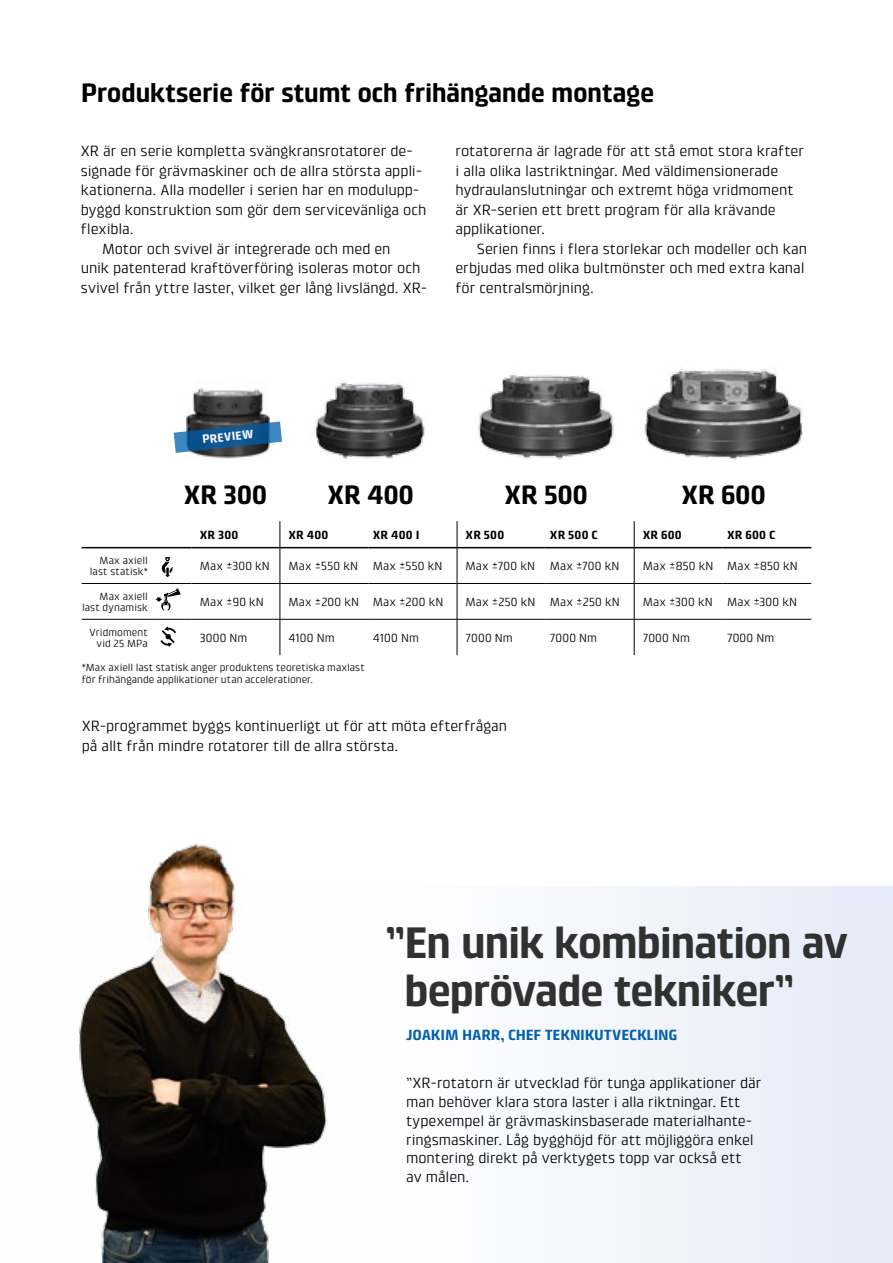
<style>
.page{position:relative;width:893px;height:1263px;background:#fff}
.page>*{position:absolute;margin:0;border:0;box-sizing:border-box;transform-origin:0 0}
.t1{font:700 45px/48px "Klint LT Pro";letter-spacing:-.04em;color:#313130}
.t2{font:700 27px "Klint LT Pro";letter-spacing:-.025em;color:#000}
.t3{font:15px/19.5px "Klint LT Pro";letter-spacing:-.005em;color:#000}
.t4{font:700 15px "Klint LT Pro";letter-spacing:-.015em;color:#0060ad}
.t5{font:12px "Klint LT Pro";letter-spacing:.015em;color:#000}
.t6{font:700 12px "Klint LT Pro";letter-spacing:.015em;color:#000}
.t7{font:700 12px "Klint LT Pro";color:#fff}
.t8{font:10.5px/10.5px "Klint LT Pro";color:#000;text-align:right}
</style>
<div class="page">
<img style="left:173px;top:388px;width:98px;height:71px">
<div style="left:590px;top:887px;width:303px;height:376px;background:#edf0f9"></div>
<img style="left:315px;top:381px;width:110px;height:78px">
<img style="left:478px;top:373px;width:136px;height:87px">
<img style="left:644px;top:367px;width:159px;height:93px">
<hr style="left:82px;top:583px;width:72px;height:1px;background:#000">
<hr style="left:154px;top:583px;width:37px;height:1px;background:#000">
<hr style="left:191px;top:583px;width:89px;height:1px;background:#000">
<hr style="left:280px;top:583px;width:88px;height:1px;background:#000">
<hr style="left:368px;top:583px;width:89px;height:1px;background:#000">
<hr style="left:457px;top:583px;width:89px;height:1px;background:#000">
<hr style="left:546px;top:583px;width:88px;height:1px;background:#000">
<hr style="left:634px;top:583px;width:89px;height:1px;background:#000">
<hr style="left:723px;top:583px;width:88px;height:1px;background:#000">
<hr style="left:82px;top:619px;width:72px;height:1px;background:#000">
<hr style="left:154px;top:619px;width:37px;height:1px;background:#000">
<hr style="left:191px;top:619px;width:89px;height:1px;background:#000">
<hr style="left:280px;top:619px;width:88px;height:1px;background:#000">
<hr style="left:368px;top:619px;width:89px;height:1px;background:#000">
<hr style="left:457px;top:619px;width:89px;height:1px;background:#000">
<hr style="left:546px;top:619px;width:88px;height:1px;background:#000">
<hr style="left:634px;top:619px;width:89px;height:1px;background:#000">
<hr style="left:723px;top:619px;width:88px;height:1px;background:#000">
<hr style="left:82px;top:547px;width:72px;height:1px;background:#000">
<hr style="left:154px;top:547px;width:37px;height:1px;background:#000">
<hr style="left:191px;top:547px;width:89px;height:1px;background:#000">
<hr style="left:280px;top:547px;width:88px;height:1px;background:#000">
<hr style="left:368px;top:547px;width:89px;height:1px;background:#000">
<hr style="left:457px;top:547px;width:89px;height:1px;background:#000">
<hr style="left:546px;top:547px;width:88px;height:1px;background:#000">
<hr style="left:634px;top:547px;width:89px;height:1px;background:#000">
<hr style="left:723px;top:547px;width:88px;height:1px;background:#000">
<svg style="left:457px;top:521px;width:1px;height:27px"></svg>
<hr style="left:457px;top:548px;width:1px;height:35px;background:#000">
<hr style="left:457px;top:584px;width:1px;height:35px;background:#000">
<hr style="left:457px;top:619px;width:1px;height:36px;background:#000">
<svg style="left:634px;top:521px;width:1px;height:27px"></svg>
<hr style="left:634px;top:548px;width:1px;height:35px;background:#000">
<hr style="left:634px;top:584px;width:1px;height:35px;background:#000">
<hr style="left:634px;top:619px;width:1px;height:36px;background:#000">
<svg style="left:280px;top:521px;width:1px;height:27px"></svg>
<hr style="left:280px;top:548px;width:1px;height:35px;background:#000">
<hr style="left:280px;top:584px;width:1px;height:35px;background:#000">
<hr style="left:280px;top:619px;width:1px;height:36px;background:#000">
<img style="left:79px;top:843px;width:248px;height:420px">
<svg style="left:161px;top:557px;width:12px;height:20px"></svg>
<svg style="left:155px;top:588px;width:26px;height:22px"></svg>
<svg style="left:160px;top:626px;width:16px;height:21px"></svg>
<svg style="left:174px;top:421px;width:108px;height:32px;background:#3a678b"></svg>
<h2 class="t2" style="left:81px;top:78px;width:575px">Produktserie för stumt och frihängande montage</h2>
<p class="t3" style="left:81px;top:141px;width:334px">XR är en serie kompletta svängkransrotatorer de-</p>
<p class="t3" style="left:81px;top:161px;width:343px">signade för grävmaskiner och de allra största appli-</p>
<p class="t3" style="left:81px;top:180px;width:340px">kationerna. Alla modeller i serien har en modulupp-</p>
<p class="t3" style="left:81px;top:200px;width:347px">byggd konstruktion som gör dem servicevänliga och</p>
<p class="t3" style="left:81px;top:219px;width:54px">flexibla.</p>
<p class="t3" style="left:102px;top:239px;width:290px">Motor och svivel är integrerade och med en</p>
<p class="t3" style="left:81px;top:258px;width:341px">unik patenterad kraftöverföring isoleras motor och</p>
<p class="t3" style="left:81px;top:278px;width:348px">svivel från yttre laster, vilket ger lång livslängd. XR-</p>
<p class="t3" style="left:455px;top:141px;width:350px">rotatorerna är lagrade för att stå emot stora krafter i alla olika lastriktningar. Med väldimensionerade hydraulanslutningar och extremt höga vridmoment är XR-serien ett brett program för alla krävande applikationer.</p>
<p class="t3" style="left:455px;top:239px;width:353px;text-indent:21px">Serien finns i flera storlekar och modeller och kan erbjudas med olika bultmönster och med extra kanal för centralsmörjning.</p>
<p class="t7" style="left:202px;top:433px;width:53px;rotate:-6deg">PREVIEW</p>
<h2 class="t2" style="left:184px;top:479px;width:85px">XR 300</h2>
<h2 class="t2" style="left:327px;top:479px;width:88px">XR 400</h2>
<h2 class="t2" style="left:504px;top:479px;width:85px">XR 500</h2>
<h2 class="t2" style="left:681px;top:479px;width:86px">XR 600</h2>
<p class="t6" style="left:200px;top:528px;width:40px">XR 300</p>
<p class="t6" style="left:288px;top:528px;width:41px">XR 400</p>
<p class="t6" style="left:373px;top:528px;width:48px">XR 400 I</p>
<p class="t6" style="left:466px;top:528px;width:40px">XR 500</p>
<p class="t6" style="left:550px;top:528px;width:50px">XR 500 C</p>
<p class="t6" style="left:643px;top:528px;width:41px">XR 600</p>
<p class="t6" style="left:727px;top:528px;width:50px">XR 600 C</p>
<p class="t8" style="left:90px;top:556px;width:60px">Max axiell last statisk*</p>
<p class="t5" style="left:200px;top:559px;width:72px">Max ±300 kN</p>
<p class="t5" style="left:288px;top:559px;width:156px">Max ±550 kN Max ±550 kN</p>
<p class="t5" style="left:466px;top:559px;width:155px">Max ±700 kN Max ±700 kN</p>
<p class="t5" style="left:643px;top:559px;width:156px">Max ±850 kN Max ±850 kN</p>
<p class="t8" style="left:82px;top:591px;width:67px">Max axiell last dynamisk</p>
<p class="t5" style="left:200px;top:595px;width:66px">Max ±90 kN</p>
<p class="t5" style="left:288px;top:595px;width:156px">Max ±200 kN Max ±200 kN</p>
<p class="t5" style="left:466px;top:595px;width:156px">Max ±250 kN Max ±250 kN</p>
<p class="t5" style="left:643px;top:595px;width:156px">Max ±300 kN Max ±300 kN</p>
<p class="t8" style="left:89px;top:627px;width:60px">Vridmoment vid 25 MPa</p>
<p class="t5" style="left:200px;top:631px;width:49px">3000 Nm</p>
<p class="t5" style="left:288px;top:631px;width:48px">4100 Nm</p>
<p class="t5" style="left:373px;top:631px;width:48px">4100 Nm</p>
<p class="t5" style="left:466px;top:631px;width:49px">7000 Nm</p>
<p class="t5" style="left:550px;top:631px;width:49px">7000 Nm</p>
<p class="t5" style="left:643px;top:631px;width:49px">7000 Nm</p>
<p class="t5" style="left:727px;top:631px;width:49px">7000 Nm</p>
<p class="t8" style="left:82px;top:661px;width:284px;line-height:12px;text-align:left">*Max axiell last statisk anger produktens teoretiska maxlast för frihängande applikationer utan accelerationer.</p>
<p class="t3" style="left:82px;top:716px;width:427px">XR-programmet byggs kontinuerligt ut för att möta efterfrågan på allt från mindre rotatorer till de allra största.</p>
<h1 class="t1" style="left:404px;top:919px;width:445px;text-indent:-19px">”En unik kombination av beprövade tekniker”</h1>
<p class="t4" style="left:406px;top:1027px;width:273px">JOAKIM HARR, CHEF TEKNIKUTVECKLING</p>
<p class="t3" style="left:406px;top:1074px;width:357px;line-height:18.8px">”XR-rotatorn är utvecklad för tunga applikationer där man behöver klara stora laster i alla riktningar. Ett typexempel är grävmaskinsbaserade materialhante&shy;ringsmaskiner. Låg bygghöjd för att möjliggöra enkel montering direkt på verktygets topp var också ett<br>av målen.</p>
</div>
